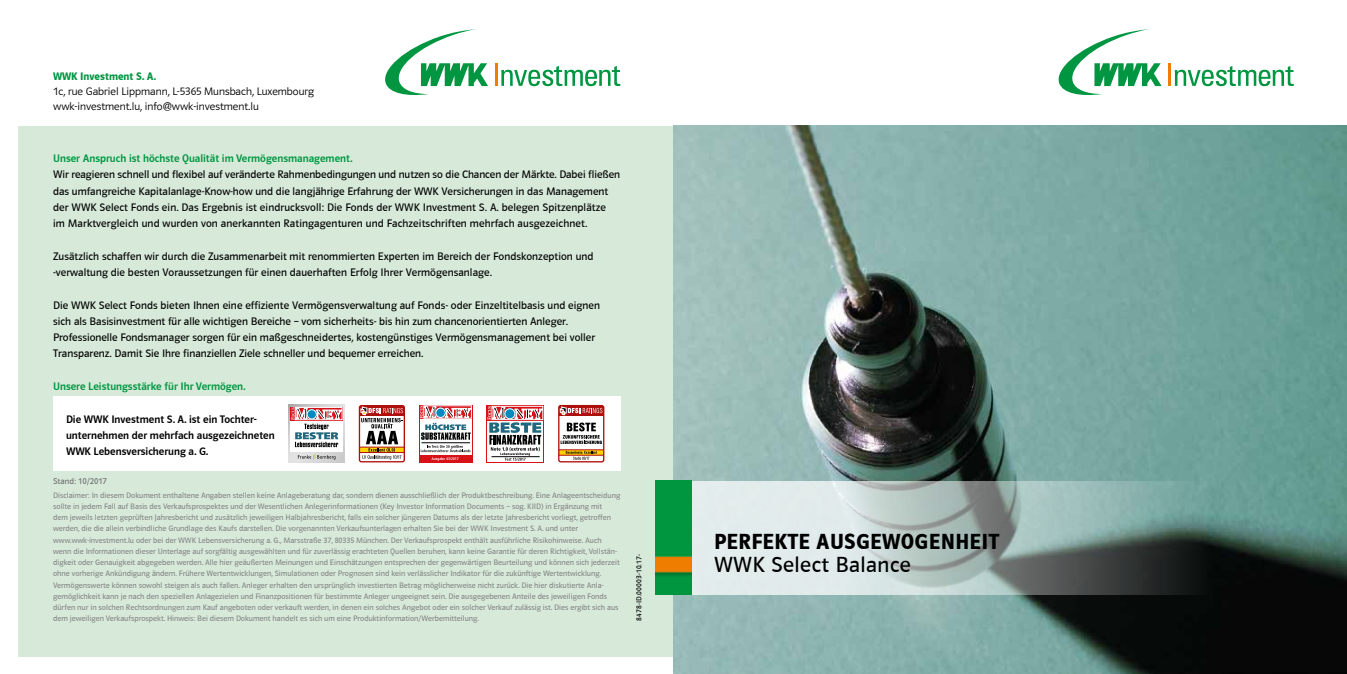
<style>
.page{position:relative;width:1347px;height:674px;background:#fff}
.page>*{position:absolute;margin:0;border:0;box-sizing:border-box;transform-origin:0 0}
.t1{font:22.5px "Polo 22 RV Hfet";letter-spacing:.02em;color:#000}
.t2{font:22.5px "Polo 22 RV Buch";letter-spacing:.02em;color:#000}
.t3{font:11.25px/16.2px "Polo 22 RV Buch";letter-spacing:.005em;color:#000}
.t4{font:11.25px/16.2px "Polo 22 RV Krft";color:#000}
.t5{font:11.25px "Polo 22 RV Krft";color:#009641}
.t6{font:11.25px/15px "Polo 22 RV Leicht";color:#000}
.t7{font:11.25px "Polo 22 RV Hfet";color:#009641}
.t8{font:8.75px "Polo 22 RV Buch";color:#706f6f}
.t9{font:8.12px/11.2px "Polo 22 RV Buch";color:#878787}
.t10{font:7.5px "Polo 22 RV Buch";letter-spacing:.03em;color:#000}
</style>
<div class="page">
<div style="left:18px;top:126px;width:655px;height:530px;background:#d7ead9"></div>
<img style="left:673px;top:126px;width:673px;height:547px">
<svg style="left:691px;top:480px;width:645px;height:114px;background:#8ea19d"></svg>
<img style="left:656px;top:480px;width:35px;height:114px">
<svg style="left:1058px;top:29px;width:103px;height:66px"></svg>
<hr style="left:1168px;top:63px;width:3px;height:23px;background:#ef7d00">
<svg style="left:1174px;top:66px;width:119px;height:20px"></svg>
<svg style="left:385px;top:29px;width:103px;height:66px"></svg>
<hr style="left:495px;top:63px;width:3px;height:23px;background:#ef7d00">
<svg style="left:501px;top:66px;width:119px;height:20px"></svg>
<div style="left:53px;top:396px;width:567px;height:75px;background:#fff"></div>
<div style="left:419px;top:404px;width:53px;height:58px;background:#d71117"></div>
<svg style="left:420px;top:405px;width:51px;height:55px;background:#c2a6a9"></svg>
<div style="left:436px;top:408px;width:9px;height:9px;border:1px solid #fff;border-radius:50%"></div>
<svg style="left:289px;top:404px;width:55px;height:58px"></svg>
<div style="left:290px;top:420px;width:53px;height:31px;background:linear-gradient(to right,#fff,#fff)"></div>
<svg style="left:290px;top:406px;width:53px;height:14px"></svg>
<svg style="left:291px;top:407px;width:51px;height:40px"></svg>
<svg style="left:298px;top:454px;width:37px;height:5px"></svg>
<div style="left:359px;top:405px;width:45px;height:10px;background:#f3dcdb"></div>
<div style="left:359px;top:405px;width:46px;height:57px;border:1px solid #ae0f0a;border-radius:2px"></div>
<svg style="left:359px;top:406px;width:45px;height:53px"></svg>
<svg style="left:486px;top:405px;width:58px;height:57px"></svg>
<svg style="left:487px;top:460px;width:56px;height:1px"></svg>
<svg style="left:487px;top:405px;width:56px;height:1px"></svg>
<svg style="left:487px;top:406px;width:56px;height:54px"></svg>
<div style="left:559px;top:412px;width:45px;height:49px;background:linear-gradient(to right,#fff,#fff)"></div>
<div style="left:559px;top:405px;width:44px;height:10px;background:#ae0f0a"></div>
<div style="left:558px;top:404px;width:46px;height:58px;border:1px solid #ae0f0a;border-radius:2px"></div>
<svg style="left:560px;top:406px;width:42px;height:8px"></svg>
<svg style="left:559px;top:449px;width:45px;height:10px"></svg>
<svg style="left:560px;top:422px;width:42px;height:21px"></svg>
<h2 class="t7" style="left:53px;top:70px;width:105px">WWK Investment S. A.</h2>
<h2 class="t6" style="left:53px;top:84px;width:262px">1c, rue Gabriel Lippmann, L-5365 Munsbach, Luxembourg wwk-investment.lu, info@wwk-investment.lu</h2>
<h2 class="t5" style="left:53px;top:152px;width:301px">Unser Anspruch ist höchste Qualität im Vermögensmanagement.</h2>
<p class="t3" style="left:53px;top:166px;width:568px">Wir reagieren schnell und flexibel auf veränderte Rahmenbedingungen und nutzen so die Chancen der Märkte. Dabei fließen das umfangreiche Kapitalanlage-Know-how und die langjährige Erfahrung der WWK Versicherungen in das Management der WWK Select Fonds ein. Das Ergebnis ist eindrucksvoll: Die Fonds der WWK Investment S. A. belegen Spitzenplätze im Marktvergleich und wurden von anerkannten Ratingagenturen und Fachzeitschriften mehrfach ausgezeichnet.</p>
<h2 class="t3" style="left:53px;top:248px;width:542px">Zusätzlich schaffen wir durch die Zusammenarbeit mit renommierten Experten im Bereich der Fondskonzeption und -verwaltung die besten Voraussetzungen für einen dauerhaften Erfolg Ihrer Vermögensanlage.</h2>
<p class="t3" style="left:53px;top:296px;width:548px">Die WWK Select Fonds bieten Ihnen eine effiziente Vermögensverwaltung auf Fonds- oder Einzeltitelbasis und eignen sich als Basisinvestment für alle wichtigen Bereiche – vom sicherheits- bis hin zum chancenorientierten Anleger.<br>Professionelle Fondsmanager sorgen für ein maßgeschneidertes, kostengünstiges Vermögensmanagement bei voller Transparenz. Damit Sie Ihre finanziellen Ziele schneller und bequemer erreichen.</p>
<h2 class="t5" style="left:53px;top:380px;width:194px">Unsere Leistungsstärke für Ihr Vermögen.</h2>
<h2 class="t4" style="left:66px;top:410px;width:210px">Die WWK Investment S. A. ist ein Tochter&shy;unternehmen der mehrfach ausgezeichneten<br>WWK Lebensversicherung a. G.</h2>
<p class="t9" style="left:53px;top:489px;width:568px">Disclaimer: In diesem Dokument enthaltene Angaben stellen keine Anlageberatung dar, sondern dienen ausschließlich der Produktbeschreibung. Eine Anlageentscheidung sollte in jedem Fall auf Basis des Verkaufsprospektes und der Wesentlichen Anlegerinformationen (Key Investor Information Documents – sog. KIID) in Ergänzung mit<br>dem jeweils letzten geprüften Jahresbericht und zusätzlich jeweiligen Halbjahresbericht, falls ein solcher jüngeren Datums als der letzte Jahresbericht vorliegt, getroffen werden, die die allein verbindliche Grundlage des Kaufs darstellen. Die vorgenannten Verkaufsunterlagen erhalten Sie bei der WWK Investment S. A. und unter www.wwk-investment.lu oder bei der WWK Lebensversicherung a. G., Marsstraße 37, 80335 München. Der Verkaufsprospekt enthält ausführliche Risikohinweise. Auch wenn die Informationen dieser Unterlage auf sorgfältig ausgewählten und für zuverlässig erachteten Quellen beruhen, kann keine Garantie für deren Richtigkeit, Vollstän&shy;digkeit oder Genauigkeit abgegeben werden. Alle hier geäußerten Meinungen und Einschätzungen entsprechen der gegenwärtigen Beurteilung und können sich jederzeit ohne vorherige Ankündigung ändern. Frühere Wertentwicklungen, Simulationen oder Prognosen sind kein verlässlicher Indikator für die zukünftige Wertentwicklung.<br>Vermögenswerte können sowohl steigen als auch fallen. Anleger erhalten den ursprünglich investierten Betrag möglicherweise nicht zurück. Die hier diskutierte Anla&shy;gemöglichkeit kann je nach den speziellen Anlagezielen und Finanzpositionen für bestimmte Anleger ungeeignet sein. Die ausgegebenen Anteile des jeweiligen Fonds dürfen nur in solchen Rechtsordnungen zum Kauf angeboten oder verkauft werden, in denen ein solches Angebot oder ein solcher Verkauf zulässig ist. Dies ergibt sich aus dem jeweiligen Verkaufsprospekt. Hinweis: Bei diesem Dokument handelt es sich um eine Produktinformation/Werbemitteilung.</p>
<p class="t8" style="left:53px;top:476px;width:55px">Stand: 10/2017</p>
<p class="t10" style="left:635px;top:620px;width:68px;rotate:-90deg">8478-ID.00003-10.17-</p>
<h1 class="t1" style="left:714px;top:529px;width:286px">PERFEKTE AUSGEWOGENHEIT</h1>
<h1 class="t2" style="left:714px;top:552px;width:198px">WWK Select Balance</h1>
</div>
